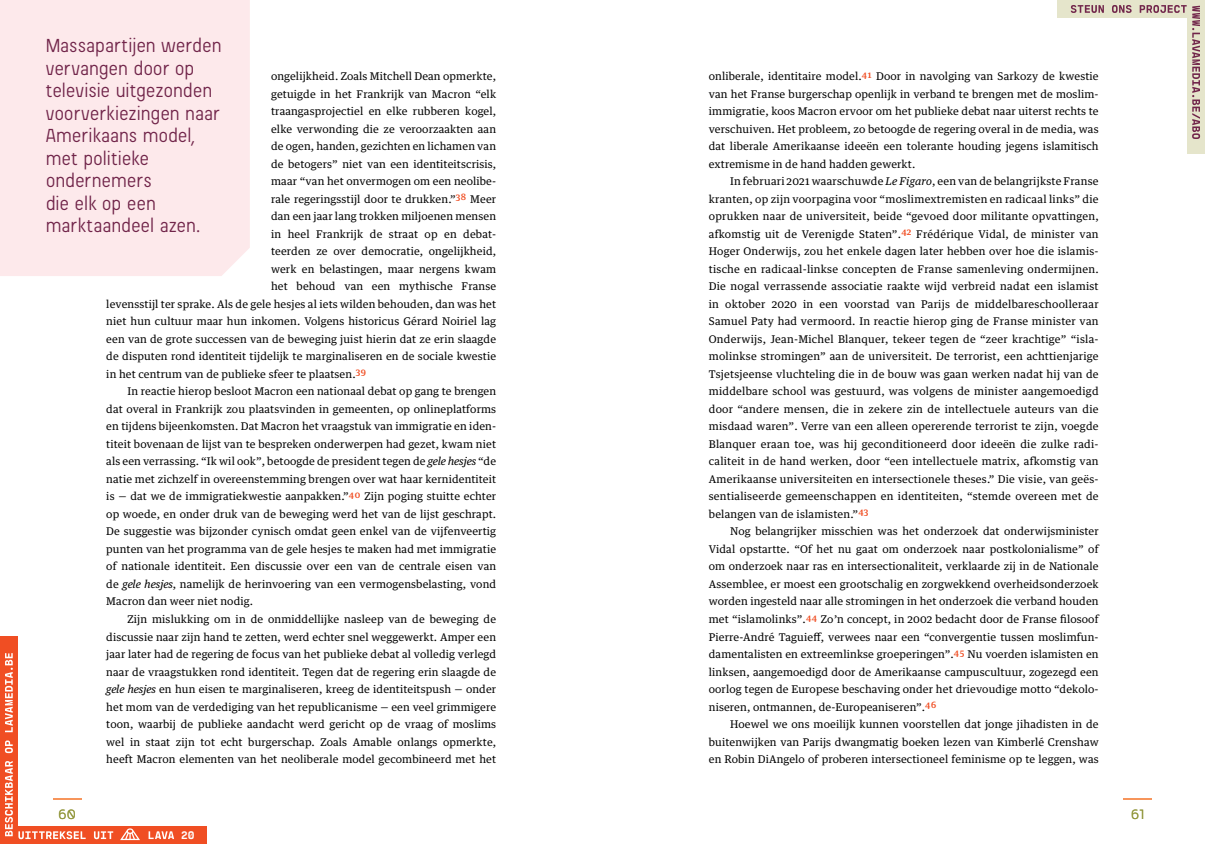
<style>
.page{position:relative;width:1205px;height:844px;background:#fff}
.page>*{position:absolute;margin:0;border:0;box-sizing:border-box;transform-origin:0 0}
.t1{font:20px/22.5px "Beauchef";letter-spacing:.025em;color:#71254a}
.t2{font:300 13.75px "Gosha Sans";color:#92973c}
.t3{font:800 11px "Cartograph Mono CF";color:#fff}
.t4{font:10.62px/17.5px "Guardian Text Egyp";letter-spacing:.01em;color:#000;text-align:justify}
.s1{font-style:italic}
</style>
<div class="page">
<div style="left:0;top:0;width:250px;height:276px;background:#fde9eb"></div>
<svg style="left:1123px;top:798px;width:29px;height:1px"></svg>
<div style="left:1057px;top:0;width:148px;height:18px;background:#e5e5cb"></div>
<div style="left:1187px;top:0;width:18px;height:154px;background:#e5e5cb"></div>
<div style="left:0;top:826px;width:207px;height:17px;background:#f04e23"></div>
<div style="left:0;top:636px;width:18px;height:207px;background:#f04e23"></div>
<svg style="left:5px;top:653px;width:169px;height:186px"></svg>
<svg style="left:1071px;top:5px;width:115px;height:8px"></svg>
<svg style="left:1192px;top:6px;width:8px;height:133px"></svg>
<h1 class="t1" style="left:46px;top:34px;width:177px">Massapartijen werden vervangen door op televisie uitgezonden voorverkiezingen naar<br>Amerikaans model, met politieke ondernemers<br>die elk op een marktaandeel azen.</h1>
<p class="t4" style="left:271px;top:66px;width:227px">ongelijkheid. Zoals Mitchell Dean opmerkte,</p>
<p class="t4" style="left:271px;top:84px;width:227px">getuigde in het Frankrijk van Macron “elk</p>
<p class="t4" style="left:271px;top:101px;width:227px">traangasprojectiel en elke rubberen kogel,</p>
<p class="t4" style="left:271px;top:119px;width:226px">elke verwonding die ze veroorzaakten aan</p>
<p class="t4" style="left:271px;top:136px;width:226px">de ogen, handen, gezichten en lichamen van</p>
<p class="t4" style="left:271px;top:154px;width:227px">de betogers” niet van een identiteitscrisis,</p>
<p class="t4" style="left:271px;top:171px;width:227px">maar “van het onvermogen om een neolibe-</p>
<p class="t4" style="left:271px;top:189px;width:227px">rale regeringsstijl door te drukken.”<sup>38</sup> Meer</p>
<p class="t4" style="left:271px;top:206px;width:227px">dan een jaar lang trokken miljoenen mensen</p>
<p class="t4" style="left:271px;top:224px;width:226px">in heel Frankrijk de straat op en debat-</p>
<p class="t4" style="left:271px;top:241px;width:226px">teerden ze over democratie, ongelijkheid,</p>
<p class="t4" style="left:271px;top:259px;width:226px">werk en belastingen, maar nergens kwam</p>
<p class="t4" style="left:271px;top:276px;width:226px">het behoud van een mythische Franse</p>
<p class="t4" style="left:106px;top:294px;width:391px">levensstijl ter sprake. Als de gele hesjes al iets wilden behouden, dan was het</p>
<p class="t4" style="left:106px;top:311px;width:391px">niet hun cultuur maar hun inkomen. Volgens historicus Gérard Noiriel lag</p>
<p class="t4" style="left:106px;top:329px;width:391px">een van de grote successen van de beweging juist hierin dat ze erin slaagde</p>
<p class="t4" style="left:106px;top:346px;width:391px">de disputen rond identiteit tijdelijk te marginaliseren en de sociale kwestie</p>
<p class="t4" style="left:106px;top:364px;width:261px">in het centrum van de publieke sfeer te plaatsen.<sup>39</sup></p>
<p class="t4" style="left:128px;top:381px;width:370px">In reactie hierop besloot Macron een nationaal debat op gang te brengen</p>
<p class="t4" style="left:106px;top:399px;width:391px">dat overal in Frankrijk zou plaatsvinden in gemeenten, op onlineplatforms</p>
<p class="t4" style="left:106px;top:416px;width:391px">en tijdens bijeenkomsten. Dat Macron het vraagstuk van immigratie en iden-</p>
<p class="t4" style="left:106px;top:434px;width:391px">titeit bovenaan de lijst van te bespreken onderwerpen had gezet, kwam niet</p>
<p class="t4" style="left:106px;top:451px;width:391px">als een verrassing. “Ik wil ook”, betoogde de president tegen de <span class="s1">gele hesjes</span> “de</p>
<p class="t4" style="left:106px;top:469px;width:391px">natie met zichzelf in overeenstemming brengen over wat haar kernidentiteit</p>
<p class="t4" style="left:106px;top:486px;width:391px">is — dat we de immigratiekwestie aanpakken.”<sup>40</sup> Zijn poging stuitte echter</p>
<p class="t4" style="left:106px;top:504px;width:391px">op woede, en onder druk van de beweging werd het van de lijst geschrapt.</p>
<p class="t4" style="left:106px;top:521px;width:391px">De suggestie was bijzonder cynisch omdat geen enkel van de vijfenveertig</p>
<p class="t4" style="left:106px;top:539px;width:391px">punten van het programma van de gele hesjes te maken had met immigratie</p>
<p class="t4" style="left:106px;top:556px;width:391px">of nationale identiteit. Een discussie over een van de centrale eisen van</p>
<p class="t4" style="left:106px;top:574px;width:391px">de <span class="s1">gele hesjes</span>, namelijk de herinvoering van een vermogensbelasting, vond</p>
<p class="t4" style="left:106px;top:591px;width:148px">Macron dan weer niet nodig.</p>
<p class="t4" style="left:128px;top:609px;width:370px">Zijn mislukking om in de onmiddellijke nasleep van de beweging de</p>
<p class="t4" style="left:106px;top:626px;width:391px">discussie naar zijn hand te zetten, werd echter snel weggewerkt. Amper een</p>
<p class="t4" style="left:106px;top:644px;width:391px">jaar later had de regering de focus van het publieke debat al volledig verlegd</p>
<p class="t4" style="left:106px;top:661px;width:391px">naar de vraagstukken rond identiteit. Tegen dat de regering erin slaagde de</p>
<p class="t4" style="left:106px;top:679px;width:391px"><span class="s1">gele hesjes</span> en hun eisen te marginaliseren, kreeg de identiteitspush — onder</p>
<p class="t4" style="left:106px;top:696px;width:391px">het mom van de verdediging van het republicanisme — een veel grimmigere</p>
<p class="t4" style="left:106px;top:714px;width:391px">toon, waarbij de publieke aandacht werd gericht op de vraag of moslims</p>
<p class="t4" style="left:106px;top:731px;width:391px">wel in staat zijn tot echt burgerschap. Zoals Amable onlangs opmerkte,</p>
<p class="t4" style="left:106px;top:749px;width:391px">heeft Macron elementen van het neoliberale model gecombineerd met het</p>
<p class="t4" style="left:709px;top:66px;width:391px;text-align:left">onliberale, identitaire model.<sup>41</sup> Door in navolging van Sarkozy de kwestie van het Franse burgerschap openlijk in verband te brengen met de moslim&shy;immigratie, koos Macron ervoor om het publieke debat naar uiterst rechts te verschuiven. Het probleem, zo betoogde de regering overal in de media, was dat liberale Amerikaanse ideeën een tolerante houding jegens islamitisch extremisme in de hand hadden gewerkt.</p>
<p class="t4" style="left:709px;top:171px;width:391px;text-indent:21px">In februari 2021 waarschuwde <span class="s1">Le Figaro</span>, een van de belangrijkste Franse kranten, op zijn voorpagina voor “moslimextremisten en radicaal links” die oprukken naar de universiteit, beide “gevoed door militante opvattingen, afkomstig uit de Verenigde Staten”.<sup>42</sup> Frédérique Vidal, de minister van Hoger Onderwijs, zou het enkele dagen later hebben over hoe die islamis&shy;tische en radicaal-linkse concepten de Franse samenleving ondermijnen.<br>Die nogal verrassende associatie raakte wijd verbreid nadat een islamist in oktober 2020 in een voorstad van Parijs de middelbareschoolleraar Samuel Paty had vermoord. In reactie hierop ging de Franse minister van Onderwijs, Jean-Michel Blanquer, tekeer tegen de “zeer krachtige” “isla&shy;molinkse stromingen” aan de universiteit. De terrorist, een achttienjarige Tsjetsjeense vluchteling die in de bouw was gaan werken nadat hij van de middelbare school was gestuurd, was volgens de minister aangemoedigd door “andere mensen, die in zekere zin de intellectuele auteurs van die misdaad waren”. Verre van een alleen opererende terrorist te zijn, voegde Blanquer eraan toe, was hij geconditioneerd door ideeën die zulke radi&shy;caliteit in de hand werken, door “een intellectuele matrix, afkomstig van Amerikaanse universiteiten en intersectionele theses.” Die visie, van geës&shy;sentialiseerde gemeenschappen en identiteiten, “stemde overeen met de belangen van de islamisten.”<sup>43</sup></p>
<p class="t4" style="left:709px;top:521px;width:391px;text-indent:21px">Nog belangrijker misschien was het onderzoek dat onderwijsminister Vidal opstartte. “Of het nu gaat om onderzoek naar postkolonialisme” of om onderzoek naar ras en intersectionaliteit, verklaarde zij in de Nationale Assemblee, er moest een grootschalig en zorgwekkend overheidsonderzoek worden ingesteld naar alle stromingen in het onderzoek die verband houden met “islamolinks”.<sup>44</sup> Zo’n concept, in 2002 bedacht door de Franse filosoof Pierre-André Taguieff, verwees naar een “convergentie tussen moslimfun&shy;damentalisten en extreemlinkse groeperingen”.<sup>45</sup> Nu voerden islamisten en linksen, aangemoedigd door de Amerikaanse campuscultuur, zogezegd een oorlog tegen de Europese beschaving onder het drievoudige motto “dekolo&shy;niseren, ontmannen, de-Europeaniseren”.<sup>46</sup></p>
<p class="t4" style="left:709px;top:714px;width:391px;text-indent:21px">Hoewel we ons moeilijk kunnen voorstellen dat jonge jihadisten in de buitenwijken van Parijs dwangmatig boeken lezen van Kimberlé Crenshaw en Robin DiAngelo of proberen intersectioneel feminisme op te leggen, was</p>
<p class="t2" style="left:59px;top:804px;width:19px">60</p>
<p class="t2" style="left:1131px;top:804px;width:14px">61</p>
<p class="t3" style="left:181px;top:828px;width:15px">20</p>
</div>
